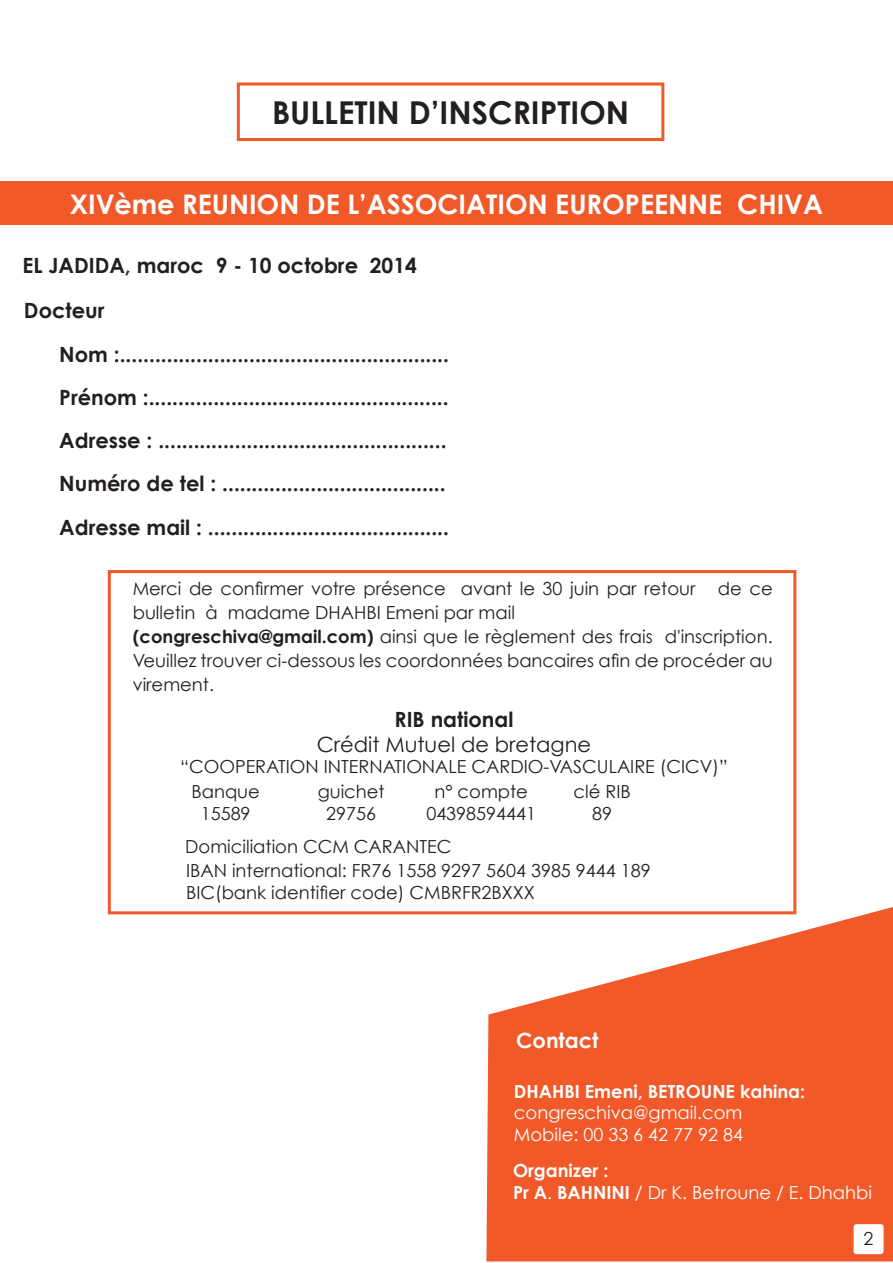
<style>
.page{position:relative;width:893px;height:1263px;background:#fff}
.page>*{position:absolute;margin:0;border:0;box-sizing:border-box;transform-origin:0 0}
.t1{font:700 31.5px "Century Gothic";color:#231f20}
.t2{font:700 27px "Century Gothic";color:#fff}
.t3{font:700 21px "Century Gothic";color:#231f20}
.t4{font:21px/25.2px "Century Gothic";color:#231f20;text-align:center}
.t5{font:700 21px "Century Gothic";color:#fff}
.t6{font:18px/24px "Century Gothic";color:#231f20}
.t7{font:18px/21.6px "Century Gothic";color:#fff}
.s1{font-weight:700}
</style>
<div class="page">
<div style="left:0;top:181px;width:892px;height:44px;background:#f15929"></div>
<svg style="left:486px;top:907px;width:407px;height:354px;background:#f37148"></svg>
<div style="left:237px;top:82px;width:427px;height:59px;border:3px solid #f15929"></div>
<div style="left:854px;top:1224px;width:30px;height:30px;background:#fff;border-radius:3px"></div>
<div style="left:108px;top:570px;width:688px;height:344px;border:3px solid #f15929"></div>
<p class="t1" style="left:272px;top:92px;width:359px">BULLETIN D’INSCRIPTION</p>
<p class="t2" style="left:70px;top:187px;width:755px">XIVème REUNION DE L’ASSOCIATION EUROPEENNE CHIVA</p>
<p class="t3" style="left:22px;top:253px;width:396px">EL JADIDA, maroc 9 - 10 octobre 2014</p>
<p class="t3" style="left:24px;top:298px;width:82px">Docteur</p>
<p class="t3" style="left:59px;top:341px;width:391px">Nom :........................................................</p>
<p class="t3" style="left:59px;top:384px;width:391px">Prénom :...................................................</p>
<p class="t3" style="left:59px;top:427px;width:389px">Adresse : .................................................</p>
<p class="t3" style="left:59px;top:470px;width:388px">Numéro de tel : ......................................</p>
<p class="t3" style="left:59px;top:514px;width:391px">Adresse mail : .........................................</p>
<p class="t6" style="left:133px;top:576px;width:641px">Merci de confirmer votre présence avant le 30 juin par retour de ce bulletin à madame DHAHBI Emeni par mail<br><span class="s1">(congreschiva@gmail.com)</span> ainsi que le règlement des frais d'inscription.<br>Veuillez trouver ci-dessous les coordonnées bancaires afin de procéder au virement.</p>
<p class="t4" style="left:317px;top:706px;width:276px"><span class="s1">RIB national<br></span>Crédit Mutuel de bretagne</p>
<p class="t6" style="left:191px;top:754px;width:538px;line-height:24.5px;text-indent:-11px">“COOPERATION INTERNATIONALE CARDIO-VASCULAIRE (CICV)”<br>Banque</p>
<p class="t6" style="left:201px;top:801px;width:51px">15589</p>
<p class="t6" style="left:318px;top:780px;width:69px;line-height:21.6px;text-align:center">guichet<br>29756</p>
<p class="t6" style="left:426px;top:780px;width:111px;line-height:21.6px;text-align:center">n° compte<br>04398594441</p>
<p class="t6" style="left:574px;top:780px;width:59px;line-height:21.6px;text-align:center">clé RIB<br>89</p>
<p class="t6" style="left:185px;top:835px;width:467px;line-height:22.8px">Domiciliation CCM CARANTEC<br>IBAN international: FR76 1558 9297 5604 3985 9444 189<br>BIC(bank identifier code) CMBRFR2BXXX</p>
<p class="t5" style="left:516px;top:1028px;width:84px">Contact</p>
<p class="t7" style="left:514px;top:1080px;width:293px"><span class="s1">DHAHBI Emeni, BETROUNE kahina: </span>congreschiva@gmail.com<br>Mobile: 00 33 6 42 77 92 84</p>
<p class="t7" style="left:513px;top:1160px;width:361px"><span class="s1">Organizer :<br>Pr A</span>. <span class="s1">BAHNINI</span> / Dr K. Betroune / E. Dhahbi</p>
<p class="t6" style="left:864px;top:1226px;width:11px">2</p>
</div>
